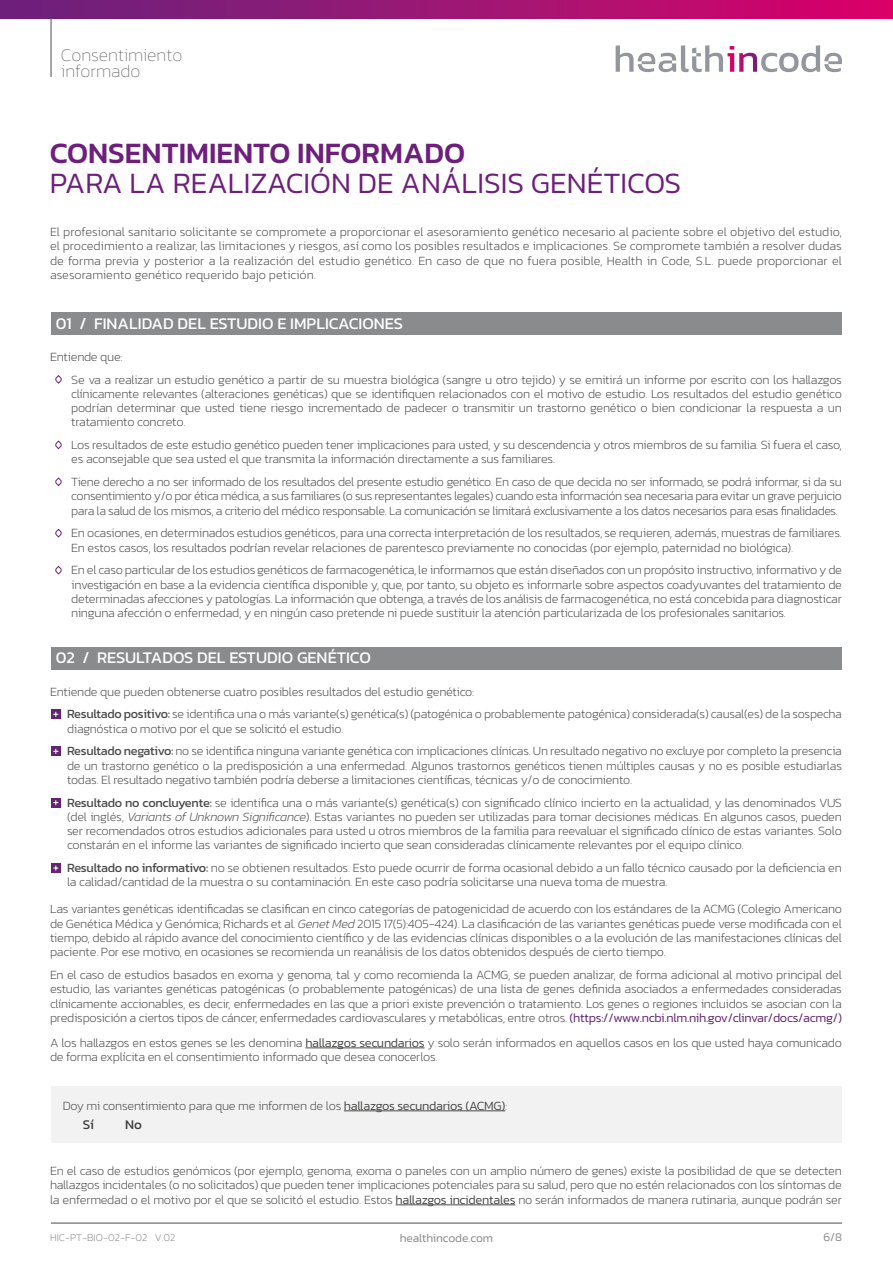
<style>
.page{position:relative;width:893px;height:1263px;background:#fff}
.page>*{position:absolute;margin:0;border:0;box-sizing:border-box;transform-origin:0 0}
.t1{font:300 30px "Kanit";color:#6d1f7b}
.t2{font:500 30px "Kanit";color:#6d1f7b}
.t3{font:100 18px/16.5px "Kanit";color:#4a4a49}
.t4{font:16.5px "Kanit";color:#fff}
.t5{font:13.5px "Kanit";color:#3c3c3b}
.t6{font:200 12.75px/14.2px "Kanit";letter-spacing:-.02em;color:#4a4a49}
.t7{font:300 12px "Kanit";color:#898888}
.t8{font:200 10.5px "Kanit";color:#898888}
.s1{font-weight:400}
.s2{font-style:italic}
.s3{font-weight:300;color:#652575}
.s4{font-weight:300}
</style>
<div class="page">
<div style="left:0;top:0;width:893px;height:19px;background:linear-gradient(to right,#66257d,#d80369)"></div>
<hr style="left:51px;top:1223px;width:791px;height:1px;background:#4a4a49">
<svg style="left:616px;top:45px;width:226px;height:27px"></svg>
<hr style="left:51px;top:14px;width:1px;height:63px;background:#4a4a49">
<div style="left:51px;top:647px;width:791px;height:22px;background:#898b8d"></div>
<div style="left:51px;top:1087px;width:791px;height:56px;background:#f2f2f2"></div>
<div style="left:51px;top:312px;width:791px;height:22px;background:#898b8d"></div>
<hr style="left:305px;top:1047px;width:120px;height:1px;background:#4a4a49">
<hr style="left:344px;top:1110px;width:161px;height:1px;background:#4a4a49">
<hr style="left:396px;top:1204px;width:119px;height:1px;background:#4a4a49">
<svg style="left:55px;top:375px;width:7px;height:9px"></svg>
<svg style="left:55px;top:440px;width:7px;height:10px"></svg>
<svg style="left:55px;top:528px;width:7px;height:10px"></svg>
<svg style="left:55px;top:565px;width:7px;height:10px"></svg>
<svg style="left:55px;top:477px;width:7px;height:10px"></svg>
<div style="left:51px;top:710px;width:10px;height:9px;background:#652471"></div>
<svg style="left:53px;top:712px;width:5px;height:5px"></svg>
<div style="left:51px;top:747px;width:10px;height:9px;background:#652471"></div>
<svg style="left:53px;top:749px;width:5px;height:5px"></svg>
<div style="left:51px;top:798px;width:10px;height:9px;background:#652471"></div>
<svg style="left:53px;top:800px;width:5px;height:5px"></svg>
<div style="left:51px;top:863px;width:10px;height:10px;background:#652471"></div>
<svg style="left:53px;top:866px;width:5px;height:5px"></svg>
<h2 class="t3" style="left:61px;top:47px;width:123px">Consentimiento informado</h2>
<h1 class="t2" style="left:50px;top:130px;width:417px">CONSENTIMIENTO INFORMADO</h1>
<h1 class="t1" style="left:50px;top:161px;width:633px">PARA LA REALIZACIÓN DE ANÁLISIS GENÉTICOS</h1>
<p class="t6" style="left:50px;top:225px;width:793px;text-align:justify">El profesional sanitario solicitante se compromete a proporcionar el asesoramiento genético necesario al paciente sobre el objetivo del estudio, el procedimiento a realizar, las limitaciones y riesgos, así como los posibles resultados e implicaciones. Se compromete también a resolver dudas de forma previa y posterior a la realización del estudio genético. En caso de que no fuera posible, Health in Code, S.L. puede proporcionar el asesoramiento genético requerido bajo petición.</p>
<p class="t4" style="left:56px;top:311px;width:349px">01 / FINALIDAD DEL ESTUDIO E IMPLICACIONES</p>
<p class="t6" style="left:71px;top:345px;width:772px;line-height:22.8px;text-indent:-21px">Entiende que:<br>Se va a realizar un estudio genético a partir de su muestra biológica (sangre u otro tejido) y se emitirá un informe por escrito con los hallazgos</p>
<p class="t6" style="left:71px;top:386px;width:772px;text-align:justify">clínicamente relevantes (alteraciones genéticas) que se identifiquen relacionados con el motivo de estudio. Los resultados del estudio genético podrían determinar que usted tiene riesgo incrementado de padecer o transmitir un trastorno genético o bien condicionar la respuesta a un tratamiento concreto.</p>
<p class="t6" style="left:71px;top:438px;width:772px">Los resultados de este estudio genético pueden tener implicaciones para usted, y su descendencia y otros miembros de su familia. Si fuera el caso, es aconsejable que sea usted el que transmita la información directamente a sus familiares.</p>
<p class="t6" style="left:71px;top:475px;width:772px;text-align:justify">Tiene derecho a no ser informado de los resultados del presente estudio genético. En caso de que decida no ser informado, se podrá informar, si da su consentimiento y/o por ética médica, a sus familiares (o sus representantes legales) cuando esta información sea necesaria para evitar un grave perjuicio para la salud de los mismos, a criterio del médico responsable. La comunicación se limitará exclusivamente a los datos necesarios para esas finalidades.</p>
<p class="t6" style="left:71px;top:526px;width:772px">En ocasiones, en determinados estudios genéticos, para una correcta interpretación de los resultados, se requieren, además, muestras de familiares.<br>En estos casos, los resultados podrían revelar relaciones de parentesco previamente no conocidas (por ejemplo, paternidad no biológica).</p>
<p class="t6" style="left:71px;top:563px;width:772px;text-align:justify">En el caso particular de los estudios genéticos de farmacogenética, le informamos que están diseñados con un propósito instructivo, informativo y de investigación en base a la evidencia científica disponible y, que, por tanto, su objeto es informarle sobre aspectos coadyuvantes del tratamiento de determinadas afecciones y patologías. La información que obtenga, a través de los análisis de farmacogenética, no está concebida para diagnosticar ninguna afección o enfermedad, y en ningún caso pretende ni puede sustituir la atención particularizada de los profesionales sanitarios.</p>
<p class="t4" style="left:56px;top:646px;width:317px">02 / RESULTADOS DEL ESTUDIO GENÉTICO</p>
<p class="t6" style="left:67px;top:680px;width:776px;line-height:22.8px;text-indent:-17px">Entiende que pueden obtenerse cuatro posibles resultados del estudio genético:<br><span class="s1">Resultado positivo:</span> se identifica una o más variante(s) genética(s) (patogénica o probablemente patogénica) considerada(s) causal(es) de la sospecha</p>
<p class="t6" style="left:67px;top:717px;width:776px;line-height:22.8px">diagnóstica o motivo por el que se solicitó el estudio.<br><span class="s1">Resultado negativo:</span> no se identifica ninguna variante genética con implicaciones clínicas. Un resultado negativo no excluye por completo la presencia</p>
<p class="t6" style="left:67px;top:758px;width:776px">de un trastorno genético o la predisposición a una enfermedad. Algunos trastornos genéticos tienen múltiples causas y no es posible estudiarlas todas. El resultado negativo también podría deberse a limitaciones científicas, técnicas y/o de conocimiento.</p>
<p class="t6" style="left:67px;top:795px;width:776px;text-align:justify"><span class="s1">Resultado no concluyente:</span> se identifica una o más variante(s) genética(s) con significado clínico incierto en la actualidad, y las denominados VUS (del inglés, <span class="s2">Variants of Unknown Significance</span>). Estas variantes no pueden ser utilizadas para tomar decisiones médicas. En algunos casos, pueden ser recomendados otros estudios adicionales para usted u otros miembros de la familia para reevaluar el significado clínico de estas variantes. Solo constarán en el informe las variantes de significado incierto que sean consideradas clínicamente relevantes por el equipo clínico.</p>
<p class="t6" style="left:67px;top:861px;width:776px"><span class="s1">Resultado no informativo:</span> no se obtienen resultados. Esto puede ocurrir de forma ocasional debido a un fallo técnico causado por la deficiencia en la calidad/cantidad de la muestra o su contaminación. En este caso podría solicitarse una nueva toma de muestra.</p>
<p class="t6" style="left:50px;top:902px;width:793px;text-align:justify">Las variantes genéticas identificadas se clasifican en cinco categorías de patogenicidad de acuerdo con los estándares de la ACMG (Colegio Americano de Genética Médica y Genómica; Richards et al. <span class="s2">Genet Med</span> 2015 17(5):405-424). La clasificación de las variantes genéticas puede verse modificada con el tiempo, debido al rápido avance del conocimiento científico y de las evidencias clínicas disponibles o a la evolución de las manifestaciones clínicas del paciente. Por ese motivo, en ocasiones se recomienda un reanálisis de los datos obtenidos después de cierto tiempo.</p>
<p class="t6" style="left:50px;top:967px;width:793px;text-align:justify">En el caso de estudios basados en exoma y genoma, tal y como recomienda la ACMG, se pueden analizar, de forma adicional al motivo principal del estudio, las variantes genéticas patogénicas (o probablemente patogénicas) de una lista de genes definida asociados a enfermedades consideradas clínicamente accionables, es decir, enfermedades en las que a priori existe prevención o tratamiento. Los genes o regiones incluidos se asocian con la predisposición a ciertos tipos de cáncer, enfermedades cardiovasculares y metabólicas, entre otros. <span class="s3">(https://www.ncbi.nlm.nih.gov/clinvar/docs/acmg/)</span></p>
<p class="t6" style="left:50px;top:1035px;width:793px">A los hallazgos en estos genes se les denomina <span class="s4">hallazgos secundarios</span> y solo serán informados en aquellos casos en los que usted haya comunicado de forma explícita en el consentimiento informado que desea conocerlos.</p>
<p class="t6" style="left:63px;top:1098px;width:446px">Doy mi consentimiento para que me informen de los <span class="s4">hallazgos secundarios (ACMG)</span>:</p>
<p class="t5" style="left:83px;top:1115px;width:13px">Sí</p>
<p class="t5" style="left:125px;top:1115px;width:18px">No</p>
<p class="t6" style="left:50px;top:1164px;width:793px;text-align:justify">En el caso de estudios genómicos (por ejemplo, genoma, exoma o paneles con un amplio número de genes) existe la posibilidad de que se detecten hallazgos incidentales (o no solicitados) que pueden tener implicaciones potenciales para su salud, pero que no estén relacionados con los síntomas de la enfermedad o el motivo por el que se solicitó el estudio. Estos <span class="s4">hallazgos incidentales</span> no serán informados de manera rutinaria, aunque podrán ser</p>
<p class="t8" style="left:50px;top:1231px;width:127px">HIC-PT-BIO-02-F-02 V.02</p>
<p class="t7" style="left:823px;top:1229px;width:20px">6/8</p>
<p class="t7" style="left:400px;top:1229px;width:95px">healthincode.com</p>
</div>
